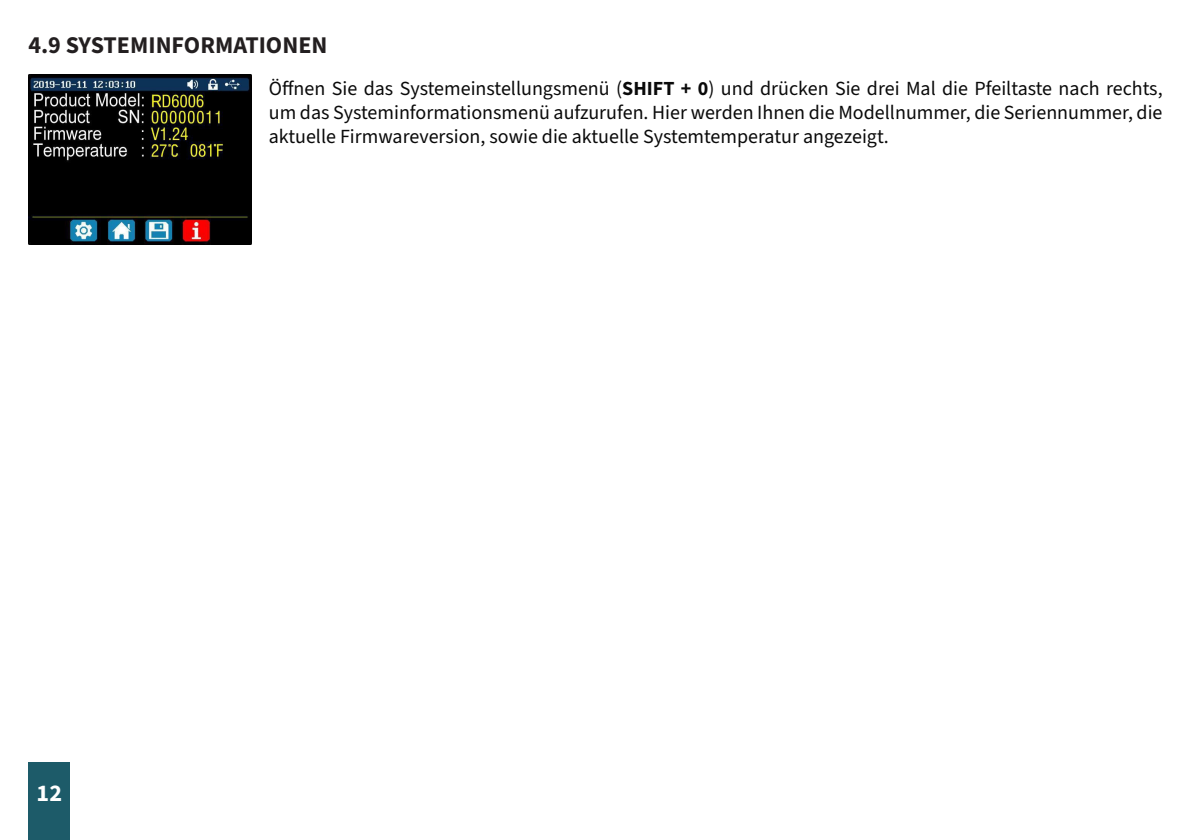
<style>
.page{position:relative;width:1191px;height:840px;background:#fff}
.page>*{position:absolute;margin:0;border:0;box-sizing:border-box;transform-origin:0 0}
.t1{font:700 24px "Source Sans 3";color:#231f20}
.t2{font:700 24px "Source Sans 3";color:#fff}
.Default{font:20px/24px "Source Sans 3";color:#0a0a0a;text-align:justify}
.s1{font-weight:700}
</style>
<div class="page">
<img style="left:28px;top:74px;width:223px;height:170px">
<div style="left:28px;top:762px;width:42px;height:77px;background:#1d5b69"></div>
<p class="t1" style="left:28px;top:29px;width:301px">4.9 SYSTEMINFORMATIONEN</p>
<p class="Default" style="left:269px;top:76px;width:895px">Öffnen Sie das Systemeinstellungsmenü (<span class="s1">SHIFT + 0</span>) und drücken Sie drei Mal die Pfeiltaste nach rechts, um das Systeminformationsmenü aufzurufen. Hier werden Ihnen die Modellnummer, die Seriennummer, die aktuelle Firmwareversion, sowie die aktuelle Systemtemperatur angezeigt.</p>
<p class="t2" style="left:37px;top:776px;width:27px">12</p>
</div>
